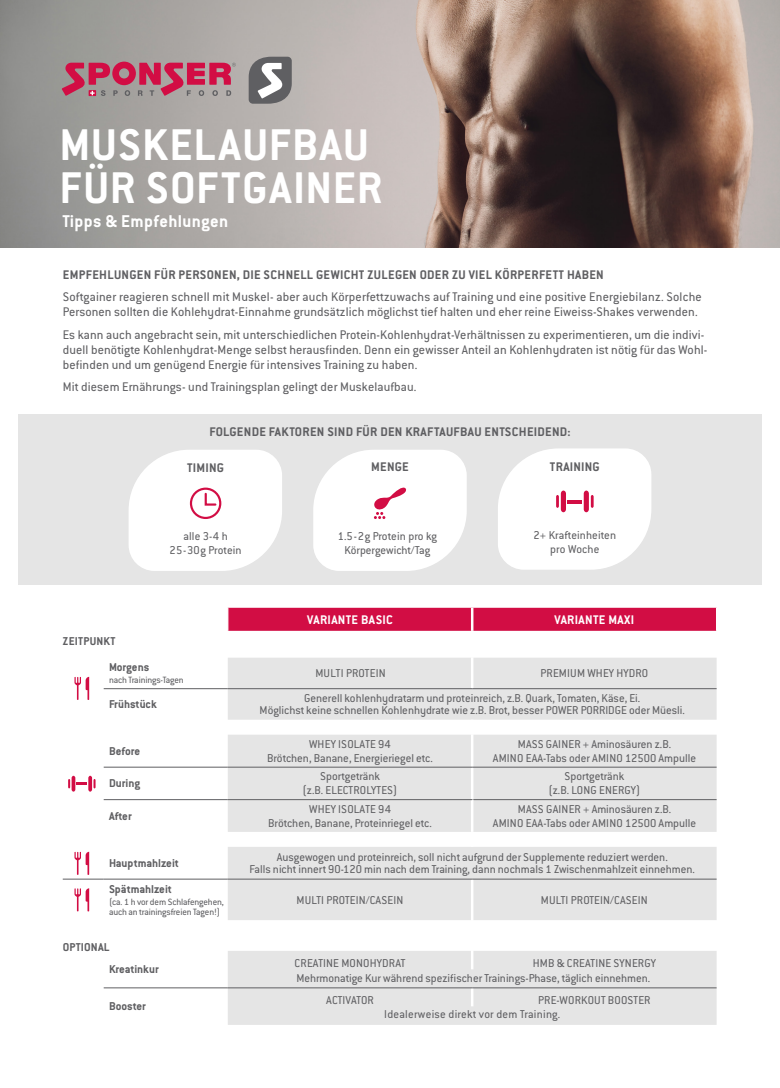
<style>
.page{position:relative;width:780px;height:1088px;background:#fff}
.page>*{position:absolute;margin:0;border:0;box-sizing:border-box;transform-origin:0 0}
.t1{font:700 48.75px/42.5px "Conduit ITC";letter-spacing:.025em;color:#fff}
.t2{font:700 18.75px "Conduit ITC";letter-spacing:.02em;color:#fff}
.t3{font:13.75px/15px "Conduit ITC";letter-spacing:.01em;color:#5f5f62}
.t4{font:700 13.75px "Conduit ITC";letter-spacing:.025em;color:#5f5f62}
.t5{font:700 13.75px "Conduit ITC";letter-spacing:.025em;color:#fff}
.t6{font:12.5px/13.8px "Conduit ITC";color:#5f5f62;text-align:center}
.t7{font:700 12.5px/26.2px "Conduit ITC";color:#5f5f62}
.t8{font:12.5px/14.1px "Conduit ITC";letter-spacing:.02em;color:#5f5f62}
.t9{font:12.5px "Conduit ITC";letter-spacing:.015em;color:#5f6062}
.t10{font:10px/9.4px "Conduit ITC";letter-spacing:-.01em;color:#5f5f62}
</style>
<div class="page">
<div style="left:18px;top:415px;width:743px;height:170px;background:#e5e5e5"></div>
<img style="left:0;top:0;width:780px;height:247px">
<svg style="left:249px;top:57px;width:43px;height:47px"></svg>
<svg style="left:62px;top:62px;width:174px;height:34px;background:#b75f75"></svg>
<svg style="left:228px;top:658px;width:488px;height:367px;fill:#e5e5e5"></svg>
<div style="left:227px;top:608px;width:490px;height:23px;background:#d20d44"></div>
<hr style="left:472px;top:799px;width:244px;height:1px;background:#5f5f62">
<hr style="left:471px;top:608px;width:2px;height:23px;background:#fff">
<hr style="left:471px;top:658px;width:2px;height:30px;background:#fff">
<svg style="left:471px;top:720px;width:2px;height:15px"></svg>
<hr style="left:471px;top:735px;width:2px;height:32px;background:#fff">
<hr style="left:471px;top:767px;width:2px;height:32px;background:#fff">
<hr style="left:471px;top:800px;width:2px;height:32px;background:#fff">
<svg style="left:471px;top:832px;width:2px;height:15px"></svg>
<hr style="left:471px;top:879px;width:2px;height:41px;background:#fff">
<hr style="left:471px;top:920px;width:2px;height:31px;background:#fff">
<svg style="left:471px;top:951px;width:2px;height:18px"></svg>
<svg style="left:471px;top:988px;width:2px;height:18px"></svg>
<hr style="left:104px;top:688px;width:124px;height:1px;background:#5f5f62">
<hr style="left:228px;top:688px;width:244px;height:1px;background:#5f5f62">
<hr style="left:472px;top:688px;width:244px;height:1px;background:#5f5f62">
<hr style="left:104px;top:767px;width:124px;height:1px;background:#5f5f62">
<hr style="left:228px;top:767px;width:244px;height:1px;background:#5f5f62">
<hr style="left:472px;top:767px;width:244px;height:1px;background:#5f5f62">
<hr style="left:104px;top:799px;width:124px;height:1px;background:#5f5f62">
<hr style="left:228px;top:799px;width:244px;height:1px;background:#5f5f62">
<hr style="left:63px;top:879px;width:41px;height:1px;background:#5f5f62">
<hr style="left:104px;top:879px;width:124px;height:1px;background:#5f5f62">
<hr style="left:228px;top:879px;width:244px;height:1px;background:#5f5f62">
<hr style="left:472px;top:879px;width:244px;height:1px;background:#5f5f62">
<hr style="left:104px;top:987px;width:124px;height:1px;background:#5f5f62">
<hr style="left:228px;top:987px;width:244px;height:1px;background:#5f5f62">
<hr style="left:472px;top:987px;width:244px;height:1px;background:#5f5f62">
<svg style="left:68px;top:776px;width:27px;height:15px"></svg>
<svg style="left:74px;top:677px;width:15px;height:23px"></svg>
<svg style="left:74px;top:852px;width:15px;height:23px"></svg>
<svg style="left:74px;top:888px;width:15px;height:23px"></svg>
<svg style="left:129px;top:450px;width:153px;height:121px;background:#fbf9f9"></svg>
<svg style="left:498px;top:448px;width:153px;height:122px;background:#fbf8f9"></svg>
<svg style="left:567px;top:499px;width:15px;height:4px"></svg>
<svg style="left:313px;top:450px;width:154px;height:121px;background:#fbf8f9"></svg>
<h1 class="t1" style="left:60px;top:122px;width:324px">MUSKELAUFBAU<br>FÜR SOFTGAINER</h1>
<h2 class="t2" style="left:62px;top:210px;width:167px">Tipps &amp; Empfehlungen</h2>
<p class="t4" style="left:63px;top:266px;width:542px">EMPFEHLUNGEN FÜR PERSONEN, DIE SCHNELL GEWICHT ZULEGEN ODER ZU VIEL KÖRPERFETT HABEN</p>
<p class="t3" style="left:63px;top:289px;width:640px">Softgainer reagieren schnell mit Muskel- aber auch Körperfettzuwachs auf Training und eine positive Energiebilanz. Solche<br>Personen sollten die Kohlehydrat-Einnahme grundsätzlich möglichst tief halten und eher reine Eiweiss-Shakes verwenden.</p>
<p class="t3" style="left:63px;top:326px;width:646px">Es kann auch angebracht sein, mit unterschiedlichen Protein-Kohlenhydrat-Verhältnissen zu experimentieren, um die indivi&shy;duell benötigte Kohlenhydrat-Menge selbst herausfinden. Denn ein gewisser Anteil an Kohlenhydraten ist nötig für das Wohl&shy;befinden und um genügend Energie für intensives Training zu haben.</p>
<p class="t3" style="left:63px;top:379px;width:355px">Mit diesem Ernährungs- und Trainingsplan gelingt der Muskelaufbau.</p>
<p class="t4" style="left:209px;top:424px;width:363px">FOLGENDE FAKTOREN SIND FÜR DEN KRAFTAUFBAU ENTSCHEIDEND:</p>
<p class="t4" style="left:187px;top:459px;width:38px">TIMING</p>
<p class="t6" style="left:170px;top:529px;width:74px">alle 3-4 h<br>25-30g Protein</p>
<p class="t7" style="left:109px;top:627px;width:42px;text-indent:-46px">ZEITPUNKT<br>Morgens</p>
<p class="t10" style="left:109px;top:675px;width:76px">nach Trainings-Tagen</p>
<p class="t4" style="left:371px;top:459px;width:39px">MENGE</p>
<p class="t6" style="left:338px;top:529px;width:101px">1.5-2g Protein pro kg<br>Körpergewicht/Tag</p>
<p class="t4" style="left:550px;top:458px;width:51px">TRAINING</p>
<p class="t6" style="left:533px;top:528px;width:84px">2+ Krafteinheiten pro Woche</p>
<p class="t5" style="left:307px;top:611px;width:87px">VARIANTE BASIC</p>
<p class="t5" style="left:554px;top:611px;width:81px">VARIANTE MAXI</p>
<p class="t9" style="left:315px;top:666px;width:72px">MULTI PROTEIN</p>
<p class="t6" style="left:540px;top:666px;width:109px">PREMIUM WHEY HYDRO</p>
<p class="t7" style="left:109px;top:691px;width:49px">Frühstück</p>
<p class="t6" style="left:259px;top:691px;width:426px;line-height:12.5px">Generell kohlenhydratarm und proteinreich, z.B. Quark, Tomaten, Käse, Ei.<br>Möglichst keine schnellen Kohlenhydrate wie z.B. Brot, besser POWER PORRIDGE oder Müesli.</p>
<p class="t7" style="left:109px;top:737px;width:33px">Before</p>
<p class="t6" style="left:267px;top:737px;width:167px">WHEY ISOLATE 94<br>Brötchen, Banane, Energieriegel etc.</p>
<p class="t6" style="left:493px;top:737px;width:205px">MASS GAINER + Aminosäuren z.B.<br>AMINO EAA-Tabs oder AMINO 12500 Ampulle</p>
<p class="t7" style="left:109px;top:770px;width:33px">During</p>
<p class="t6" style="left:302px;top:769px;width:96px">Sportgetränk<br>(z.B. ELECTROLYTES)</p>
<p class="t6" style="left:548px;top:769px;width:93px">Sportgetränk<br>(z.B. LONG ENERGY)</p>
<p class="t7" style="left:109px;top:802px;width:24px">After</p>
<p class="t6" style="left:268px;top:802px;width:165px">WHEY ISOLATE 94<br>Brötchen, Banane, Proteinriegel etc.</p>
<p class="t6" style="left:493px;top:802px;width:205px">MASS GAINER + Aminosäuren z.B.<br>AMINO EAA-Tabs oder AMINO 12500 Ampulle</p>
<p class="t7" style="left:109px;top:849px;width:71px">Hauptmahlzeit</p>
<p class="t6" style="left:249px;top:850px;width:447px;line-height:12.5px">Ausgewogen und proteinreich, soll nicht aufgrund der Supplemente reduziert werden.<br>Falls nicht innert 90-120 min nach dem Training, dann nochmals 1 Zwischenmahlzeit einnehmen.</p>
<p class="t7" style="left:109px;top:875px;width:64px">Spätmahlzeit</p>
<p class="t10" style="left:109px;top:897px;width:116px">(ca. 1 h vor dem Schlafengehen, auch an trainingsfreien Tagen!)</p>
<p class="t6" style="left:296px;top:892px;width:108px">MULTI PROTEIN/CASEIN</p>
<p class="t6" style="left:541px;top:892px;width:108px">MULTI PROTEIN/CASEIN</p>
<p class="t7" style="left:109px;top:935px;width:51px;line-height:22.5px;text-indent:-46px">OPTIONAL<br>Kreatinkur</p>
<p class="t6" style="left:294px;top:955px;width:112px">CREATINE MONOHYDRAT</p>
<p class="t6" style="left:296px;top:955px;width:361px;line-height:15px;text-align:left;text-indent:236px">HMB &amp; CREATINE SYNERGY<br>Mehrmonatige Kur während spezifischer Trainings-Phase, täglich einnehmen.</p>
<p class="t7" style="left:109px;top:993px;width:39px">Booster</p>
<p class="t6" style="left:326px;top:992px;width:49px">ACTIVATOR</p>
<p class="t8" style="left:384px;top:992px;width:268px;text-indent:154px">PRE-WORKOUT BOOSTER<br>Idealerweise direkt vor dem Training.</p>
</div>
